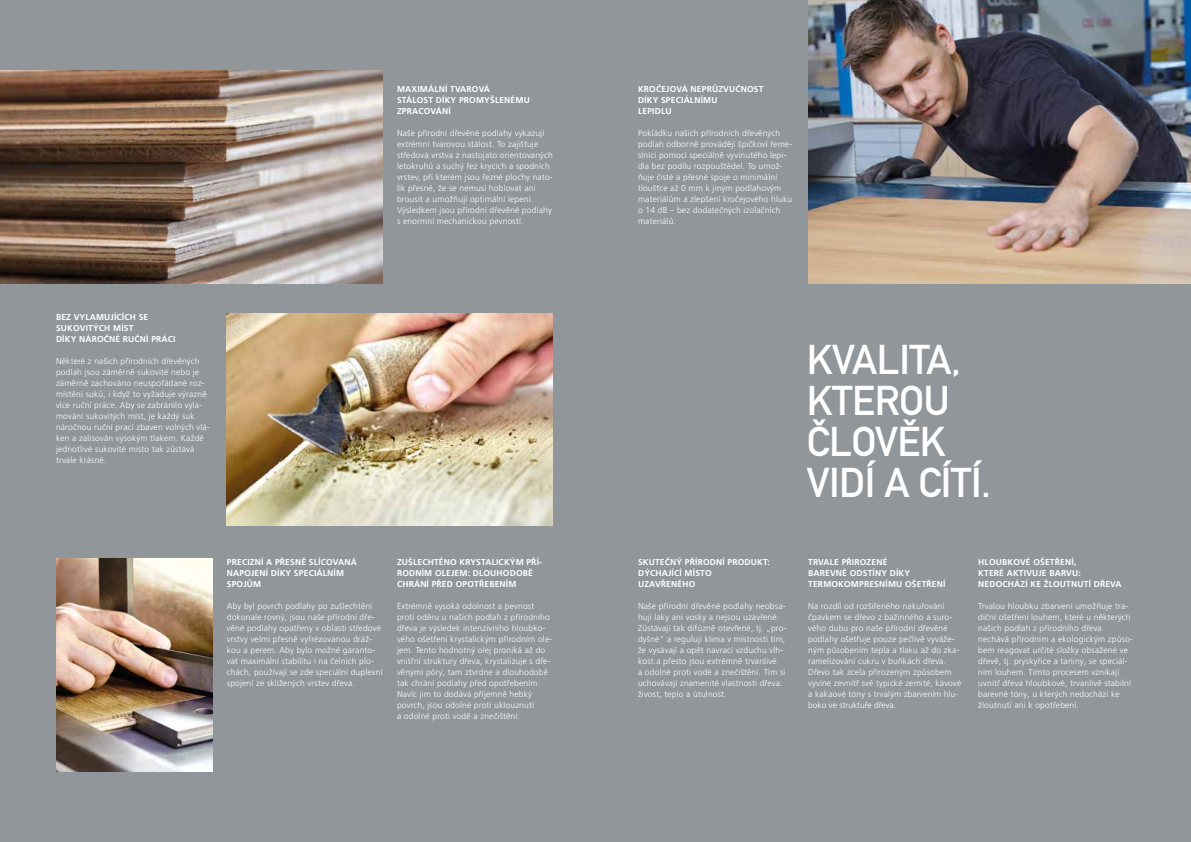
<style>
.page{position:relative;width:1191px;height:842px;background:#91969a}
.page>*{position:absolute;margin:0;border:0;box-sizing:border-box;transform-origin:0 0}
.t1{font:41px/41px "DIN Mittelschrift LTW1 G";letter-spacing:-.01em;color:#fff}
.t2{font:300 8.5px/11px "Frutiger LT Pro";letter-spacing:.02em;color:#fff}
.t3{font:700 8.5px/11px "Frutiger LT Pro";letter-spacing:.02em;color:#fff}
</style>
<div class="page">
<img style="left:0;top:71px;width:383px;height:212px">
<img style="left:808px;top:0;width:383px;height:283px">
<img style="left:227px;top:313px;width:326px;height:213px">
<img style="left:57px;top:558px;width:156px;height:213px">
<p class="t3" style="left:56px;top:311px;width:121px">BEZ VYLAMUJÍCÍCH SE<br>SUKOVITÝCH MÍST<br>DÍKY NÁROČNÉ RUČNÍ PRÁCI</p>
<p class="t2" style="left:56px;top:355px;width:155px">Některé z našich přírodních dřevěných podlah jsou záměrně sukovité nebo je záměrně zachováno neuspořádané roz&shy;místění suků, i když to vyžaduje výrazně více ruční práce. Aby se zabránilo vyla&shy;mování sukovitých míst, je každý suk náročnou ruční prací zbaven volných vlá&shy;ken a zalisován vysokým tlakem. Každé jednotlivé sukovité místo tak zůstává trvale krásné.</p>
<p class="t3" style="left:397px;top:84px;width:134px">MAXIMÁLNÍ TVAROVÁ<br>STÁLOST DÍKY PROMYŠLENÉMU<br>ZPRACOVÁNÍ</p>
<p class="t2" style="left:397px;top:128px;width:157px">Naše přírodní dřevěné podlahy vykazují extrémní tvarovou stálost. To zajišťuje středová vrstva z nastojato orientovaných letokruhů a suchý řez krycích a spodních vrstev, při kterém jsou řezné plochy nato&shy;lik přesné, že se nemusí hoblovat ani brousit a umožňují optimální lepení.<br>Výsledkem jsou přírodní dřevěné podlahy s enormní mechanickou pevností.</p>
<p class="t3" style="left:227px;top:556px;width:131px">PRECIZNÍ A PŘESNĚ SLÍCOVANÁ<br>NAPOJENÍ DÍKY SPECIÁLNÍM<br>SPOJŮM</p>
<p class="t2" style="left:227px;top:600px;width:157px">Aby byl povrch podlahy po zušlechtění dokonale rovný, jsou naše přírodní dře&shy;věné podlahy opatřeny v oblasti středové vrstvy velmi přesně vyfrézovanou dráž&shy;kou a perem. Aby bylo možné garanto&shy;vat maximální stabilitu i na čelních plo&shy;chách, používají se zde speciální duplexní spojení ze sklížených vrstev dřeva.</p>
<p class="t3" style="left:397px;top:556px;width:146px">ZUŠLECHTĚNO KRYSTALICKÝM PŘÍ-<br>RODNÍM OLEJEM: DLOUHODOBĚ<br>CHRÁNÍ PŘED OPOTŘEBENÍM</p>
<p class="t2" style="left:397px;top:600px;width:157px">Extrémně vysoká odolnost a pevnost proti oděru u našich podlah z přírodního dřeva je výsledek intenzivního hloubko&shy;vého ošetření krystalickým přírodním ole&shy;jem. Tento hodnotný olej proniká až do vnitřní struktury dřeva, krystalizuje s dře&shy;věnými póry, tam ztvrdne a dlouhodobě tak chrání podlahy před opotřebením.<br>Navíc jim to dodává příjemně hebký povrch, jsou odolné proti uklouznutí<br>a odolné proti vodě a znečištění.</p>
<p class="t3" style="left:638px;top:84px;width:127px">KROČEJOVÁ NEPRŮZVUČNOST<br>DÍKY SPECIÁLNÍMU<br>LEPIDLU</p>
<p class="t2" style="left:638px;top:128px;width:156px">Pokládku našich přírodních dřevěných podlah odborně provádějí špičkoví řeme&shy;slníci pomocí speciálně vyvinutého lepi&shy;dla bez podílu rozpouštědel. To umož&shy;ňuje čisté a přesné spoje o minimální tloušťce až 0 mm k jiným podlahovým materiálům a zlepšení kročejového hluku o 14 dB – bez dodatečných izolačních materiálů.</p>
<h1 class="t1" style="left:806px;top:339px;width:186px">KVALITA,<br>KTEROU<br>ČLOVĚK<br>VIDÍ A CÍTÍ.</h1>
<p class="t3" style="left:638px;top:556px;width:133px">SKUTEČNÝ PŘÍRODNÍ PRODUKT:<br>DÝCHAJÍCÍ MÍSTO<br>UZAVŘENÉHO</p>
<p class="t2" style="left:638px;top:600px;width:150px">Naše přírodní dřevěné podlahy neobsa&shy;hují laky ani vosky a nejsou uzavřené.<br>Zůstávají tak difúzně otevřené, tj. „pro&shy;dyšné" a regulují klima v místnosti tím, že vysávají a opět navrací vzduchu vlh&shy;kost.a přesto jsou extrémně trvanlivé<br>a odolné proti vodě a znečištění. Tím si uchovávají znamenité vlastnosti dřeva: živost, teplo a útulnost.</p>
<p class="t3" style="left:808px;top:556px;width:139px">TRVALE PŘIROZENÉ<br>BAREVNÉ ODSTÍNY DÍKY<br>TERMOKOMPRESNÍMU OŠETŘENÍ</p>
<p class="t2" style="left:808px;top:600px;width:155px">Na rozdíl od rozšířeného nakuřování čpavkem se dřevo z bažinného a suro&shy;vého dubu pro naše přírodní dřevěné podlahy ošetřuje pouze pečlivě vyváže&shy;ným působením tepla a tlaku až do zka&shy;ramelizování cukru v buňkách dřeva.<br>Dřevo tak zcela přirozeným způsobem vyvine zevnitř své typické zemité, kávové a kakaové tóny s trvalým zbarvením hlu&shy;boko ve struktuře dřeva.</p>
<p class="t3" style="left:978px;top:556px;width:145px">HLOUBKOVÉ OŠETŘENÍ,<br>KTERÉ AKTIVUJE BARVU:<br>NEDOCHÁZÍ KE ŽLOUTNUTÍ DŘEVA</p>
<p class="t2" style="left:978px;top:600px;width:156px">Trvalou hloubku zbarvení umožňuje tra&shy;diční ošetření louhem, které u některých našich podlah z přírodního dřeva nechává přírodním a ekologickým způso&shy;bem reagovat určité složky obsažené ve dřevě, tj. pryskyřice a taniny, se speciál&shy;ním louhem. Tímto procesem vznikají uvnitř dřeva hloubkové, trvanlivě stabilní barevné tóny, u kterých nedochází ke žloutnutí ani k opotřebení.</p>
</div>
